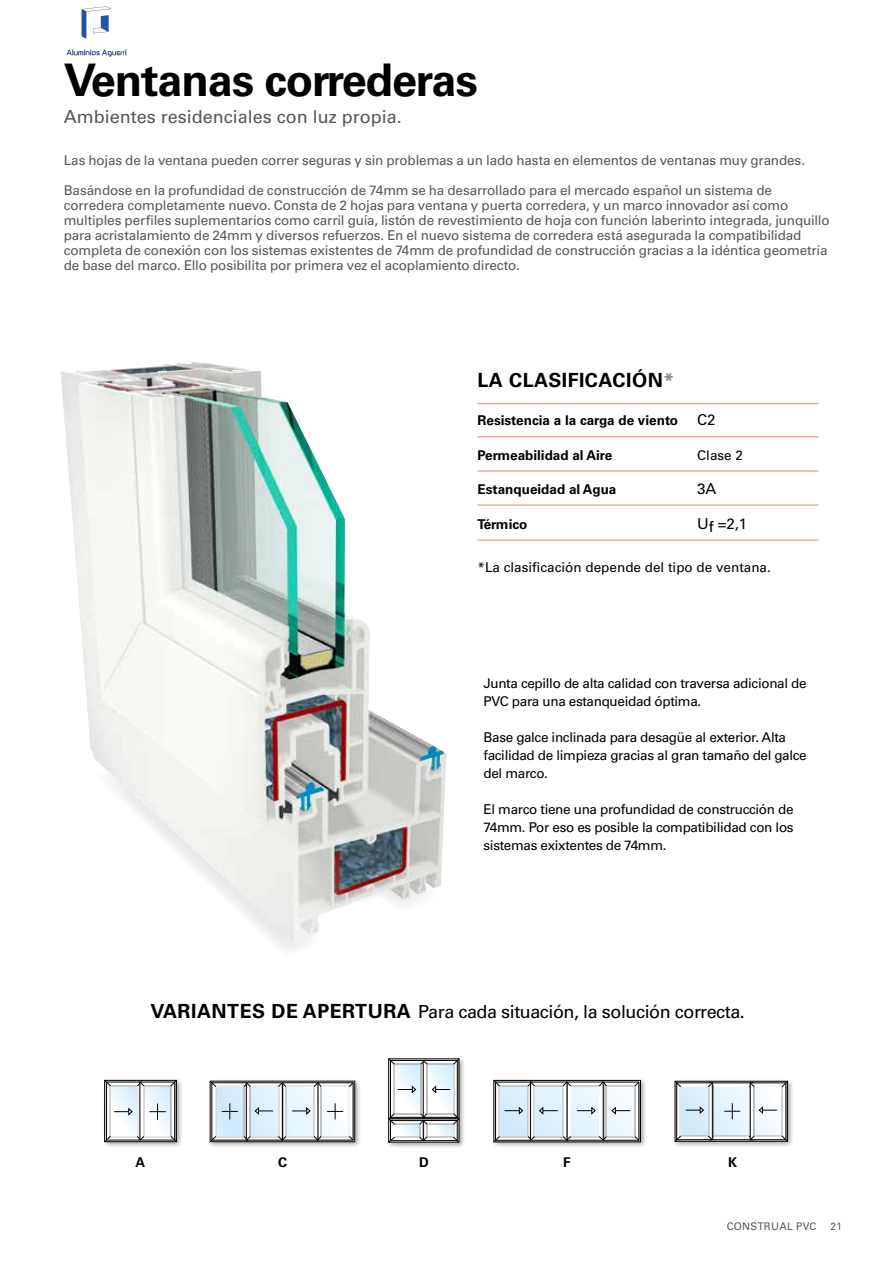
<style>
.page{position:relative;width:893px;height:1263px;background:#fff}
.page>*{position:absolute;margin:0;border:0;box-sizing:border-box;transform-origin:0 0}
.t1{font:700 45px "Univers LT Std";letter-spacing:-.025em;color:#000}
.t2{font:700 19.5px "Univers LT Std";letter-spacing:.025em;color:#000}
.t3{font:18px "Univers LT Std";letter-spacing:-.025em;color:#000}
.t4{font:18px "Univers LT Std";color:#575756}
.t5{font:15px "Univers LT Std";color:#000}
.t6{font:13.5px/15px "Univers LT Std";letter-spacing:-.01em;color:#575756}
.t7{font:13.5px/18px "Univers LT Std";letter-spacing:-.025em;color:#000}
.t8{font:700 13.5px "Univers LT Std";color:#000}
.t9{font:13.5px "Univers LT Std";color:#000}
.t10{font:700 13.5px "Univers LT Std";color:#010202}
.t11{font:10.5px "Univers LT Std";letter-spacing:.025em;color:#575756}
.t12{font:10.5px "Univers LT Std";letter-spacing:.025em;color:#575756;scale:.95 1}
.s1{color:#878787}
.s2{font-weight:700;font-size:19.5px}
</style>
<div class="page">
<div style="left:102px;top:1078px;width:81px;height:70px;background:#000;opacity:.35"></div>
<svg style="left:105px;top:1080px;width:71px;height:62px"></svg>
<div style="left:673px;top:1078px;width:121px;height:70px;background:#000;opacity:.35"></div>
<svg style="left:675px;top:1081px;width:113px;height:60px"></svg>
<div style="left:386px;top:1056px;width:80px;height:93px;background:#000;opacity:.35"></div>
<svg style="left:389px;top:1059px;width:70px;height:83px"></svg>
<div style="left:492px;top:1078px;width:155px;height:70px;background:#000;opacity:.35"></div>
<img style="left:639px;top:1081px;width:1px;height:60px">
<svg style="left:494px;top:1080px;width:145px;height:62px"></svg>
<div style="left:208px;top:1078px;width:154px;height:71px;background:#000;opacity:.35"></div>
<img style="left:353px;top:1082px;width:1px;height:59px">
<svg style="left:210px;top:1081px;width:143px;height:61px"></svg>
<hr style="left:477px;top:403px;width:341px;height:1px;background:#f08262">
<hr style="left:477px;top:436px;width:341px;height:1px;background:#f08262">
<hr style="left:477px;top:471px;width:341px;height:1px;background:#f08262">
<hr style="left:477px;top:505px;width:341px;height:1px;background:#f08262">
<hr style="left:477px;top:540px;width:341px;height:1px;background:#f08262">
<img style="left:60px;top:362px;width:386px;height:580px">
<img style="left:66px;top:6px;width:61px;height:51px">
<h1 class="t1" style="left:64px;top:54px;width:416px">Ventanas correderas</h1>
<h3 class="t4" style="left:64px;top:106px;width:340px">Ambientes residenciales con luz propia.</h3>
<p class="t6" style="left:64px;top:153px;width:743px">Las hojas de la ventana pueden correr seguras y sin problemas a un lado hasta en elementos de ventanas muy grandes.</p>
<p class="t6" style="left:64px;top:183px;width:767px">Basándose en la profundidad de construcción de 74mm se ha desarrollado para el mercado español un sistema de corredera completamente nuevo. Consta de 2 hojas para ventana y puerta corredera, y un marco innovador así como multiples perfiles suplementarios como carril guía, listón de revestimiento de hoja con función laberinto integrada, junquillo para acristalamiento de 24mm y diversos refuerzos. En el nuevo sistema de corredera está asegurada la compatibilidad completa de conexión con los sistemas existentes de 74mm de profundidad de construcción gracias a la idéntica geometría de base del marco. Ello posibilita por primera vez el acoplamiento directo.</p>
<h2 class="t2" style="left:477px;top:369px;width:198px">LA CLASIFICACIÓN<span class="s1">*</span></h2>
<p class="t8" style="left:477px;top:412px;width:202px">Resistencia a la carga de viento</p>
<p class="t5" style="left:697px;top:410px;width:20px">C2</p>
<p class="t8" style="left:477px;top:447px;width:136px">Permeabilidad al Aire</p>
<p class="t7" style="left:697px;top:446px;width:47px">Clase 2</p>
<p class="t8" style="left:477px;top:482px;width:140px">Estanqueidad al Agua</p>
<p class="t5" style="left:697px;top:480px;width:21px">3A</p>
<p class="t8" style="left:477px;top:516px;width:51px">Térmico</p>
<p class="t5" style="left:697px;top:515px;width:51px">Uf =2,1</p>
<p class="t9" style="left:477px;top:559px;width:295px">*La clasificación depende del tipo de ventana.</p>
<p class="t7" style="left:483px;top:674px;width:325px">Junta cepillo de alta calidad con traversa adicional de<br>PVC para una estanqueidad óptima.</p>
<p class="t7" style="left:483px;top:728px;width:325px">Base galce inclinada para desagüe al exterior. Alta facilidad de limpieza gracias al gran tamaño del galce del marco.</p>
<p class="t7" style="left:483px;top:800px;width:312px;text-align:justify">El marco tiene una profundidad de construcción de 74mm. Por eso es posible la compatibilidad con los sistemas exixtentes de 74mm.</p>
<h3 class="t3" style="left:150px;top:1001px;width:596px"><span class="s2">VARIANTES DE APERTURA</span> Para cada situación, la solución correcta.</h3>
<p class="t10" style="left:136px;top:1155px;width:11px">A</p>
<p class="t10" style="left:278px;top:1155px;width:11px">C</p>
<p class="t10" style="left:419px;top:1155px;width:11px">D</p>
<p class="t10" style="left:563px;top:1155px;width:9px">F</p>
<p class="t10" style="left:728px;top:1155px;width:11px">K</p>
<p class="t11" style="left:727px;top:1219px;width:91px">CONSTRUAL PVC</p>
<p class="t12" style="left:831px;top:1219px;width:13px">21</p>
</div>
